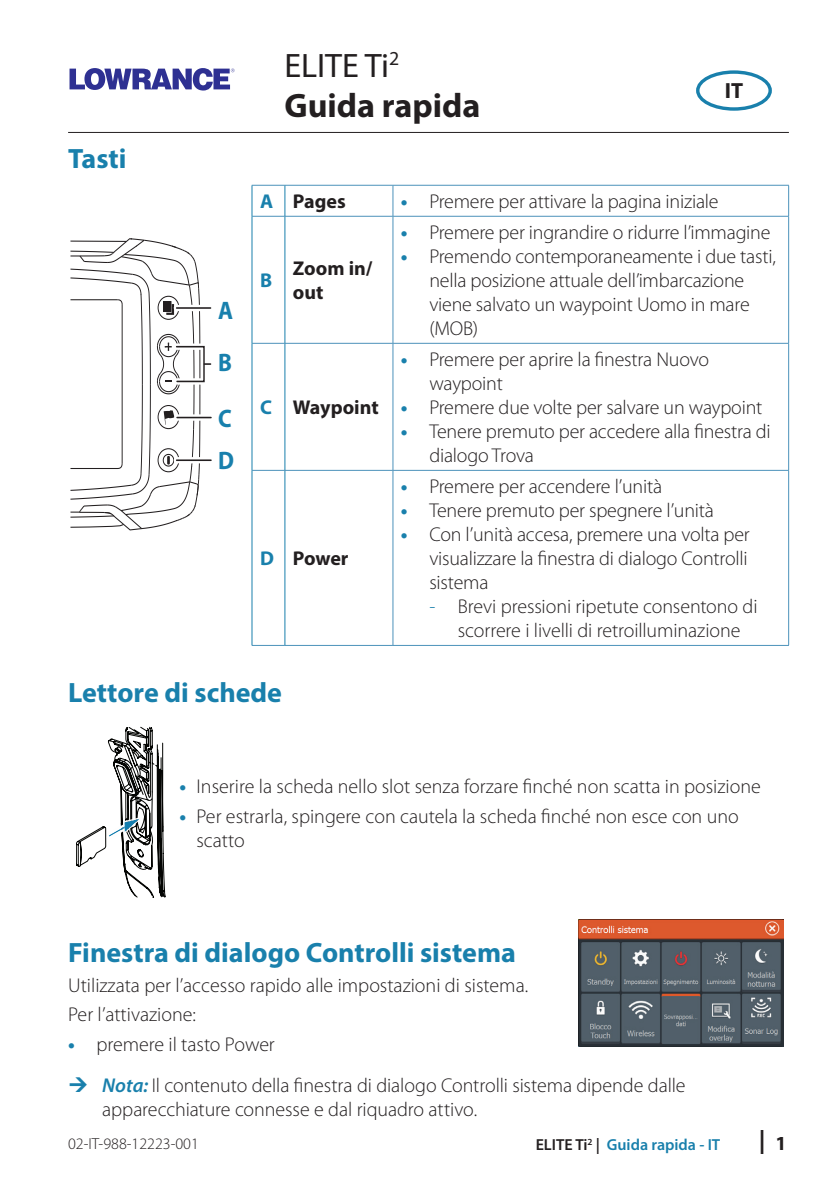
<style>
.page{position:relative;width:840px;height:1191px;background:#fff}
.page>*{position:absolute;margin:0;border:0;box-sizing:border-box;transform-origin:0 0}
.t1{font:700 34px/40.8px "Myriad Pro";color:#231f20}
.t2{font:700 28px "Myriad Pro";color:#1980ac}
.t3{font:700 25.4px/52.4px "Myriad Pro";color:#1880ad;scale:.9 1}
.t4{font:700 24px "Myriad Pro";color:#231f20}
.t5{font:700 22px "Myriad Pro";color:#231f20}
.t6{font:300 20px/24px "Myriad Pro";letter-spacing:-.01em;color:#231f20}
.t7{font:700 20px/24px "Myriad Pro";color:#231f20}
.t8{font:700 20px "Myriad Pro";color:#1980ac}
.t9{font:300 16px "Myriad Pro";color:#231f20}
.t10{font:600 16px "Myriad Pro";color:#1980ac}
.t11{font:600 16px "Myriad Pro";color:#231f20}
.t12{font:600 9.4px "Myriad Pro";color:#231f20}
.s1{font-weight:400}
.s2{color:#1980ac}
.s3{font-weight:700;color:#1980ac}
.s4{font-weight:600;font-style:italic;color:#1980ac}
.s5{color:#231f20}
</style>
<div class="page">
<hr style="left:251px;top:185px;width:34px;height:1px;background:#4c92ba">
<hr style="left:285px;top:185px;width:108px;height:1px;background:#4c92ba">
<hr style="left:393px;top:185px;width:395px;height:1px;background:#4c92ba">
<hr style="left:392px;top:185px;width:1px;height:31px;background:#4c92ba">
<hr style="left:787px;top:185px;width:1px;height:31px;background:#4c92ba">
<hr style="left:252px;top:216px;width:33px;height:1px;background:#4c92ba">
<hr style="left:285px;top:216px;width:108px;height:1px;background:#4c92ba">
<hr style="left:393px;top:216px;width:395px;height:1px;background:#4c92ba">
<hr style="left:392px;top:216px;width:1px;height:127px;background:#4c92ba">
<hr style="left:787px;top:216px;width:1px;height:127px;background:#4c92ba">
<hr style="left:252px;top:343px;width:33px;height:1px;background:#4c92ba">
<hr style="left:285px;top:343px;width:108px;height:1px;background:#4c92ba">
<hr style="left:393px;top:343px;width:395px;height:1px;background:#4c92ba">
<hr style="left:392px;top:343px;width:1px;height:127px;background:#4c92ba">
<hr style="left:787px;top:343px;width:1px;height:127px;background:#4c92ba">
<hr style="left:252px;top:470px;width:33px;height:1px;background:#4c92ba">
<hr style="left:285px;top:470px;width:108px;height:1px;background:#4c92ba">
<hr style="left:393px;top:470px;width:395px;height:1px;background:#4c92ba">
<hr style="left:392px;top:470px;width:1px;height:175px;background:#4c92ba">
<hr style="left:787px;top:470px;width:1px;height:175px;background:#4c92ba">
<hr style="left:251px;top:645px;width:34px;height:1px;background:#4c92ba">
<hr style="left:285px;top:645px;width:108px;height:1px;background:#4c92ba">
<hr style="left:393px;top:645px;width:395px;height:1px;background:#4c92ba">
<hr style="left:251px;top:185px;width:1px;height:31px;background:#1980ac">
<hr style="left:284px;top:185px;width:1px;height:31px;background:#1980ac">
<hr style="left:251px;top:216px;width:1px;height:127px;background:#1980ac">
<hr style="left:284px;top:216px;width:1px;height:127px;background:#1980ac">
<hr style="left:251px;top:343px;width:1px;height:127px;background:#1980ac">
<hr style="left:284px;top:343px;width:1px;height:127px;background:#1980ac">
<hr style="left:251px;top:470px;width:1px;height:175px;background:#1980ac">
<hr style="left:284px;top:470px;width:1px;height:175px;background:#1980ac">
<svg style="left:70px;top:238px;width:140px;height:292px"></svg>
<svg style="left:177px;top:414px;width:34px;height:6px"></svg>
<hr style="left:177px;top:417px;width:34px;height:1px;background:#231f20">
<div style="left:176px;top:457px;width:35px;height:6px;background:#fff"></div>
<hr style="left:176px;top:459px;width:35px;height:2px;background:#231f20">
<svg style="left:76px;top:727px;width:90px;height:170px"></svg>
<hr style="left:68px;top:132px;width:720px;height:1px;background:#231f20">
<div style="left:695px;top:70px;width:76px;height:41px;border:3px solid #1980ac;border-radius:50%"></div>
<img style="left:578px;top:919px;width:204px;height:127px">
<svg style="left:69px;top:68px;width:165px;height:23px"></svg>
<h2 class="t2" style="left:68px;top:140px;width:60px">Tasti</h2>
<h1 class="t1" style="left:284px;top:44px;width:197px"><span class="s1">ELITE Ti</span><sup>2<br></sup>Guida rapida</h1>
<p class="t5" style="left:724px;top:76px;width:20px">IT</p>
<p class="t3" style="left:218px;top:283px;width:18px">A<br>B</p>
<p class="t3" style="left:218px;top:397px;width:19px;line-height:41.2px">C<br>D</p>
<p class="t7" style="left:260px;top:189px;width:87px"><span class="s2">A</span> Pages</p>
<p class="t6" style="left:401px;top:190px;width:319px"><span class="s3">•</span> Premere per attivare la pagina iniziale</p>
<p class="t8" style="left:260px;top:267px;width:14px">B</p>
<p class="t7" style="left:293px;top:256px;width:81px">Zoom in/ out</p>
<p class="t7" style="left:260px;top:395px;width:120px"><span class="s2">C</span> Waypoint</p>
<p class="t7" style="left:260px;top:546px;width:90px"><span class="s2">D</span> Power</p>
<p class="t6" style="left:401px;top:221px;width:371px"><span class="s3">•</span> Premere per ingrandire o ridurre l’immagine</p>
<p class="t6" style="left:429px;top:245px;width:348px;text-indent:-28px"><span class="s3">•</span> Premendo contemporaneamente i due tasti, nella posizione attuale dell’imbarcazione viene salvato un waypoint Uomo in mare (MOB)</p>
<p class="t6" style="left:429px;top:348px;width:281px;text-indent:-28px"><span class="s3">•</span> Premere per aprire la finestra Nuovo waypoint</p>
<p class="t6" style="left:401px;top:396px;width:363px"><span class="s3">•</span> Premere due volte per salvare un waypoint</p>
<p class="t6" style="left:429px;top:420px;width:343px;text-indent:-28px"><span class="s3">•</span> Tenere premuto per accedere alla finestra di dialogo Trova</p>
<p class="t6" style="left:401px;top:475px;width:262px"><span class="s3">•</span> Premere per accendere l’unità</p>
<p class="t6" style="left:401px;top:499px;width:314px"><span class="s3">•</span> Tenere premuto per spegnere l’unità</p>
<p class="t6" style="left:429px;top:523px;width:322px;text-align:justify;text-indent:-28px"><span class="s3">•</span> Con l’unità accesa, premere una volta per visualizzare la finestra di dialogo Controlli sistema</p>
<p class="t6" style="left:429px;top:595px;width:329px;text-align:center"><span class="s2">-</span> Brevi pressioni ripetute consentono di scorrere i livelli di retroilluminazione</p>
<h2 class="t2" style="left:68px;top:674px;width:215px">Lettore di schede</h2>
<p class="t6" style="left:179px;top:774px;width:582px"><span class="s3">•</span> Inserire la scheda nello slot senza forzare finché non scatta in posizione</p>
<p class="t6" style="left:196px;top:804px;width:543px;text-indent:-17px"><span class="s3">•</span> Per estrarla, spingere con cautela la scheda finché non esce con uno scatto</p>
<h2 class="t2" style="left:68px;top:934px;width:449px">Finestra di dialogo Controlli sistema</h2>
<p class="t6" style="left:68px;top:970px;width:461px;line-height:29.6px">Utilizzata per l’accesso rapido alle impostazioni di sistema.<br>Per l’attivazione:</p>
<p class="t6" style="left:102px;top:1024px;width:584px;line-height:41px;text-indent:-34px"><span class="s3">•</span> premere il tasto Power<br><span class="s4">Nota:</span> Il contenuto della finestra di dialogo Controlli sistema dipende dalle</p>
<p class="t6" style="left:102px;top:1097px;width:376px">apparecchiature connesse e dal riquadro attivo.</p>
<p class="t11" style="left:535px;top:1134px;width:53px">ELITE Ti</p>
<p class="t4" style="left:758px;top:1124px;width:29px">| <sub>1</sub></p>
<p class="t9" style="left:68px;top:1135px;width:132px">02-IT-988-12223-001</p>
<p class="t10" style="left:595px;top:1134px;width:126px"><span class="s5">|</span> Guida rapida - IT</p>
<p class="t12" style="left:587px;top:1135px;width:6px">2</p>
</div>
